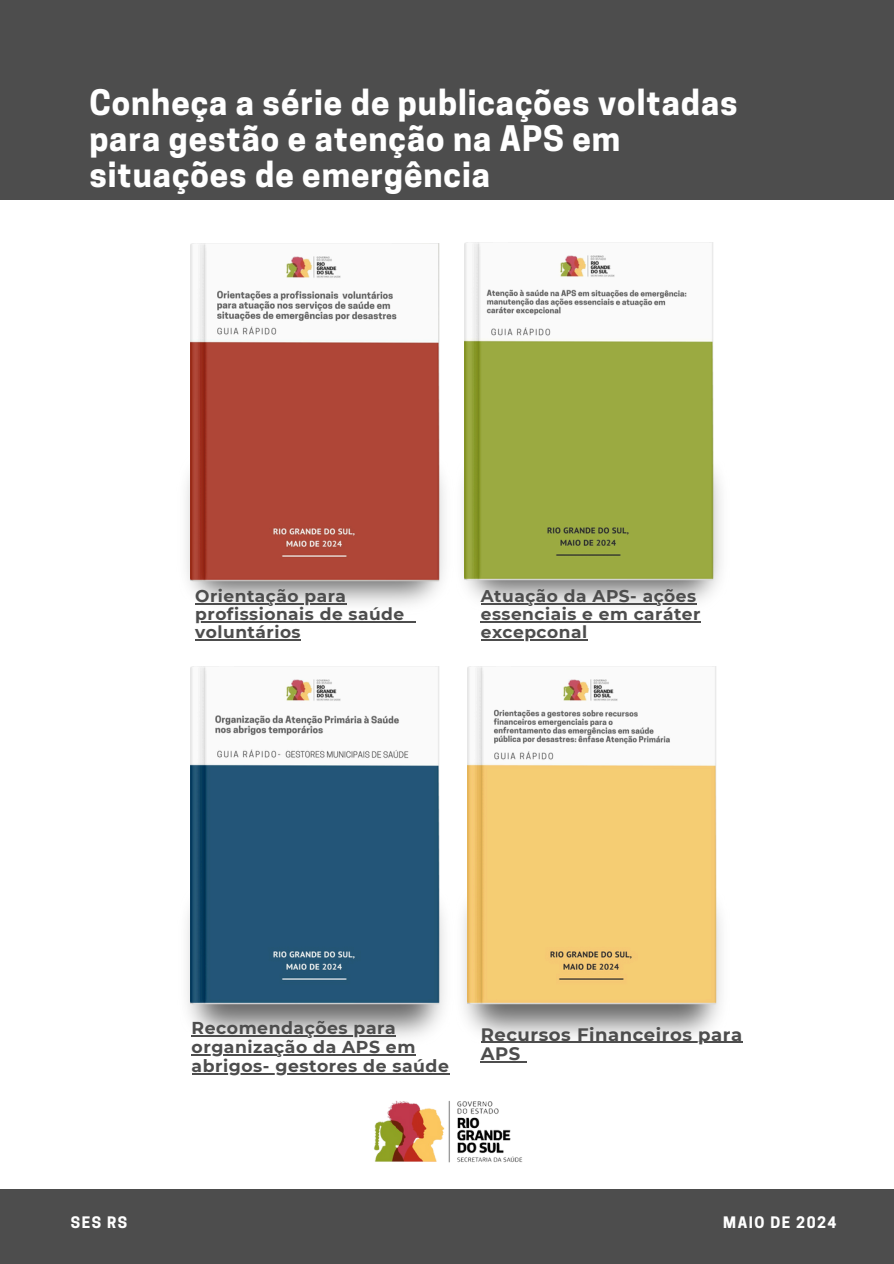
<style>
.page{position:relative;width:894px;height:1264px;background:#fff}
.page>*{position:absolute;margin:0;border:0;box-sizing:border-box;transform-origin:0 0}
.t1{font:700 33px/36px "Cooper Hewitt";letter-spacing:.03em;color:#fff}
.t2{font:700 18px/19.2px "Montserrat";letter-spacing:.03em;color:#4d4d4d}
.t3{font:700 17.25px "Montserrat";letter-spacing:.03em;color:#4d4d4d}
.t4{font:700 16.95px/18px "Montserrat";letter-spacing:.03em;color:#4d4d4d}
.t5{font:700 14.85px "Cooper Hewitt";letter-spacing:.1em;color:#fff}
</style>
<div class="page">
<div style="left:0;top:0;width:893px;height:200px;background:#4d4d4d"></div>
<div style="left:0;top:1189px;width:893px;height:74px;background:#4d4d4d"></div>
<img style="left:187px;top:877px;width:534px;height:161px">
<img style="left:374px;top:1100px;width:149px;height:63px">
<img style="left:186px;top:445px;width:535px;height:160px">
<img style="left:191px;top:243px;width:248px;height:338px">
<img style="left:464px;top:243px;width:248px;height:337px">
<img style="left:190px;top:666px;width:249px;height:338px">
<img style="left:467px;top:666px;width:249px;height:338px">
<hr style="left:195px;top:603px;width:151px;height:1px;background:#4d4d4d">
<hr style="left:195px;top:621px;width:209px;height:1px;background:#4d4d4d">
<hr style="left:195px;top:639px;width:106px;height:1px;background:#4d4d4d">
<hr style="left:480px;top:603px;width:216px;height:1px;background:#4d4d4d">
<hr style="left:480px;top:621px;width:220px;height:1px;background:#4d4d4d">
<hr style="left:480px;top:639px;width:107px;height:1px;background:#4d4d4d">
<hr style="left:480px;top:1041px;width:262px;height:2px;background:#4d4d4d">
<hr style="left:480px;top:1061px;width:40px;height:1px;background:#4d4d4d">
<hr style="left:191px;top:1035px;width:205px;height:1px;background:#4d4d4d">
<hr style="left:191px;top:1054px;width:225px;height:1px;background:#4d4d4d">
<hr style="left:191px;top:1073px;width:258px;height:1px;background:#4d4d4d">
<p class="t1" style="left:89px;top:89px;width:649px">Conheça a série de publicações voltadas para gestão e atenção na APS em situações de emergência</p>
<p class="t4" style="left:195px;top:587px;width:152px">Orientação para</p>
<p class="t4" style="left:195px;top:605px;width:210px">profissionais de saúde voluntários</p>
<p class="t4" style="left:480px;top:587px;width:221px">Atuação da APS- ações essenciais e em caráter</p>
<p class="t4" style="left:480px;top:623px;width:108px">excepconal</p>
<h2 class="t3" style="left:191px;top:1017px;width:205px">Recomendações para</h2>
<p class="t3" style="left:191px;top:1036px;width:225px">organização da APS em</p>
<p class="t3" style="left:191px;top:1055px;width:259px">abrigos- gestores de saúde</p>
<h2 class="t2" style="left:480px;top:1024px;width:263px">Recursos Financeiros para<br>APS</h2>
<h2 class="t5" style="left:71px;top:1217px;width:58px">SES RS</h2>
<h2 class="t5" style="left:723px;top:1217px;width:115px">MAIO DE 2024</h2>
</div>
